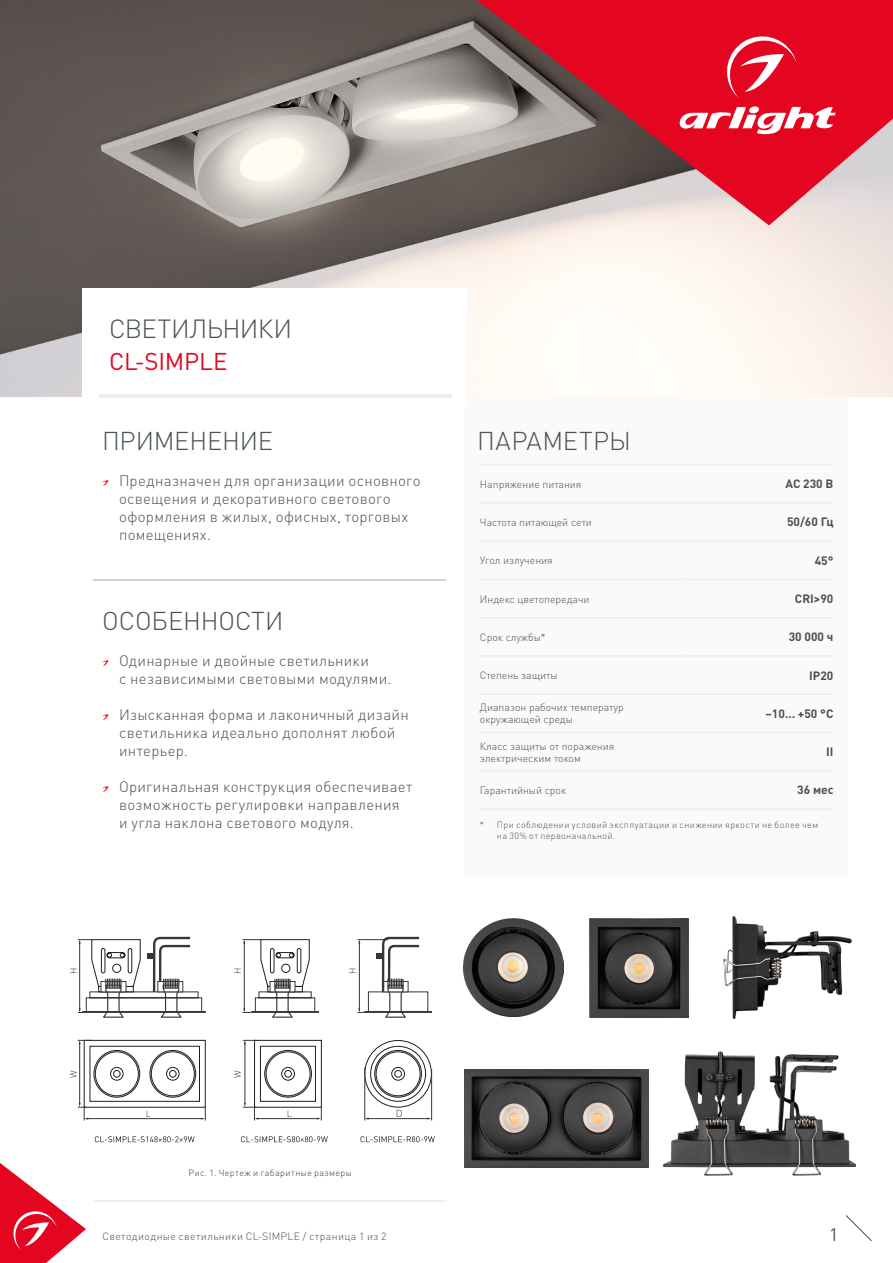
<style>
.page{position:relative;width:893px;height:1263px;background:#fff}
.page>*{position:absolute;margin:0;border:0;box-sizing:border-box;transform-origin:0 0}
.t1{font:300 25.95px "DIN Pro";letter-spacing:-.025em;color:#485156}
.t2{font:300 25.5px "DIN Pro";letter-spacing:-.005em;color:#485156}
.t3{font:300 25.5px "DIN Pro";letter-spacing:.015em;color:#485156}
.t4{font:24px "DIN Pro";letter-spacing:-.01em;color:#e40521}
.t5{font:18px "DIN Pro";color:#485156}
.t6{font:300 15px/18px "DIN Pro";letter-spacing:.02em;color:#485156}
.t7{font:700 12px "DIN Pro";color:#485156}
.t8{font:300 10.5px/12px "DIN Pro";color:#485156}
.t9{font:300 10.5px "DIN Pro";letter-spacing:.035em;color:#485156}
.t10{font:300 9px/10.5px "DIN Pro";letter-spacing:.04em;color:#485156}
.t11{font:300 9px "DIN Pro";letter-spacing:.04em;color:#3c3c3b}
</style>
<div class="page">
<svg style="left:845px;top:1215px;width:27px;height:26px"></svg>
<img style="left:0;top:0;width:893px;height:396px">
<div style="left:464px;top:397px;width:384px;height:479px;background:#fbfafa"></div>
<hr style="left:480px;top:464px;width:206px;height:1px;background:#ededed">
<hr style="left:686px;top:464px;width:147px;height:1px;background:#ededed">
<hr style="left:480px;top:502px;width:206px;height:2px;background:#ededed">
<hr style="left:686px;top:502px;width:147px;height:2px;background:#ededed">
<hr style="left:480px;top:540px;width:206px;height:2px;background:#ededed">
<hr style="left:686px;top:540px;width:147px;height:2px;background:#ededed">
<hr style="left:480px;top:579px;width:206px;height:1px;background:#ededed">
<hr style="left:686px;top:579px;width:147px;height:1px;background:#ededed">
<hr style="left:480px;top:617px;width:206px;height:1px;background:#ededed">
<hr style="left:686px;top:617px;width:147px;height:1px;background:#ededed">
<hr style="left:480px;top:655px;width:206px;height:2px;background:#ededed">
<hr style="left:686px;top:655px;width:147px;height:2px;background:#ededed">
<hr style="left:480px;top:808px;width:206px;height:2px;background:#ededed">
<hr style="left:686px;top:808px;width:147px;height:2px;background:#ededed">
<hr style="left:480px;top:693px;width:206px;height:2px;background:#ededed">
<hr style="left:686px;top:693px;width:147px;height:2px;background:#ededed">
<hr style="left:480px;top:732px;width:206px;height:1px;background:#ededed">
<hr style="left:686px;top:732px;width:147px;height:1px;background:#ededed">
<hr style="left:480px;top:770px;width:206px;height:1px;background:#ededed">
<hr style="left:686px;top:770px;width:147px;height:1px;background:#ededed">
<div style="left:82px;top:288px;width:384px;height:117px;background:#fff"></div>
<svg style="left:102px;top:480px;width:7px;height:6px"></svg>
<svg style="left:102px;top:660px;width:7px;height:6px"></svg>
<svg style="left:102px;top:714px;width:7px;height:6px"></svg>
<svg style="left:102px;top:786px;width:7px;height:6px"></svg>
<hr style="left:99px;top:394px;width:352px;height:3px;background:#ededed">
<hr style="left:94px;top:580px;width:352px;height:1px;background:#d0d0d0">
<hr style="left:94px;top:1200px;width:352px;height:1px;background:#e3e3e3">
<div style="left:82px;top:1011px;width:123px;height:2px;border:1px solid #3a3633"></div>
<div style="left:251px;top:1011px;width:68px;height:2px;border:1px solid #3a3633"></div>
<div style="left:368px;top:992px;width:60px;height:20px;border:1px solid #3a3633"></div>
<div style="left:365px;top:1011px;width:67px;height:2px;border:1px solid #3a3633"></div>
<svg style="left:376px;top:936px;width:45px;height:82px"></svg>
<svg style="left:78px;top:936px;width:124px;height:82px"></svg>
<svg style="left:242px;top:939px;width:73px;height:79px"></svg>
<hr style="left:357px;top:939px;width:31px;height:1px;background:#3a3633">
<hr style="left:359px;top:941px;width:1px;height:70px;background:#3a3633">
<svg style="left:357px;top:1008px;width:9px;height:5px"></svg>
<svg style="left:78px;top:1040px;width:354px;height:80px"></svg>
<svg style="left:95px;top:1136px;width:100px;height:6px"></svg>
<svg style="left:241px;top:1136px;width:87px;height:6px"></svg>
<svg style="left:360px;top:1136px;width:75px;height:6px"></svg>
<img style="left:464px;top:918px;width:99px;height:99px">
<img style="left:590px;top:918px;width:99px;height:99px">
<img style="left:464px;top:1069px;width:184px;height:99px">
<img style="left:723px;top:916px;width:129px;height:103px">
<img style="left:663px;top:1051px;width:192px;height:125px">
<svg style="left:477px;top:0;width:416px;height:225px;background:#c04653"></svg>
<svg style="left:677px;top:106px;width:159px;height:31px"></svg>
<svg style="left:722px;top:31px;width:74px;height:68px;background:#e82f46"></svg>
<svg style="left:0;top:1163px;width:86px;height:100px"></svg>
<h1 class="t1" style="left:109px;top:311px;width:185px">СВЕТИЛЬНИКИ</h1>
<h3 class="t4" style="left:109px;top:345px;width:120px">CL-SIMPLE</h3>
<h2 class="t2" style="left:102px;top:423px;width:172px">ПРИМЕНЕНИЕ</h2>
<p class="t6" style="left:119px;top:471px;width:303px">Предназначен для организации основного освещения и декоративного светового оформления в жилых, офисных, торговых помещениях.</p>
<h2 class="t2" style="left:102px;top:603px;width:183px">ОСОБЕННОСТИ</h2>
<p class="t6" style="left:119px;top:651px;width:274px">Одинарные и двойные светильники<br>с независимыми световыми модулями.</p>
<p class="t6" style="left:119px;top:705px;width:291px">Изысканная форма и лаконичный дизайн светильника идеально дополнят любой интерьер.</p>
<p class="t6" style="left:119px;top:777px;width:295px">Оригинальная конструкция обеспечивает возможность регулировки направления<br>и угла наклона светового модуля.</p>
<p class="t11" style="left:68px;top:973px;width:8px;rotate:-90deg">H</p>
<p class="t11" style="left:231px;top:973px;width:8px;rotate:-90deg">H</p>
<p class="t11" style="left:346px;top:973px;width:8px;rotate:-90deg">H</p>
<p class="t11" style="left:68px;top:1078px;width:9px;rotate:-90deg">W</p>
<p class="t11" style="left:231px;top:1078px;width:9px;rotate:-90deg">W</p>
<p class="t11" style="left:146px;top:1107px;width:7px">L</p>
<p class="t11" style="left:287px;top:1107px;width:7px">L</p>
<p class="t11" style="left:189px;top:1167px;width:165px">Рис. 1. Чертеж и габаритные размеры</p>
<h2 class="t3" style="left:477px;top:423px;width:155px">ПАРАМЕТРЫ</h2>
<p class="t8" style="left:480px;top:477px;width:103px">Напряжение питания</p>
<p class="t7" style="left:785px;top:476px;width:49px">AC 230 В</p>
<p class="t8" style="left:480px;top:516px;width:114px">Частота питающей сети</p>
<p class="t7" style="left:787px;top:514px;width:48px">50/60 Гц</p>
<p class="t8" style="left:480px;top:554px;width:74px">Угол излучения</p>
<p class="t7" style="left:815px;top:552px;width:20px">45°</p>
<p class="t8" style="left:480px;top:592px;width:111px">Индекс цветопередачи</p>
<p class="t7" style="left:795px;top:590px;width:40px">CRI&gt;90</p>
<p class="t8" style="left:480px;top:631px;width:67px">Срок службы*</p>
<p class="t7" style="left:789px;top:629px;width:46px">30 000 ч</p>
<p class="t8" style="left:480px;top:669px;width:79px">Степень защиты</p>
<p class="t7" style="left:809px;top:667px;width:26px">IP20</p>
<p class="t8" style="left:480px;top:701px;width:145px">Диапазон рабочих температур окружающей среды</p>
<p class="t7" style="left:765px;top:705px;width:69px">–10… +50 °С</p>
<p class="t8" style="left:480px;top:739px;width:136px">Класс защиты от поражения электрическим током</p>
<p class="t7" style="left:826px;top:743px;width:9px">II</p>
<p class="t8" style="left:480px;top:784px;width:88px">Гарантийный срок</p>
<p class="t7" style="left:797px;top:782px;width:38px">36 мес</p>
<p class="t10" style="left:497px;top:819px;width:323px;text-indent:-17px">* При соблюдении условий эксплуатации и снижении яркости не более чем на 30% от первоначальной.</p>
<p class="t9" style="left:102px;top:1229px;width:286px">Светодиодные светильники CL-SIMPLE / страница 1 из 2</p>
<p class="t5" style="left:829px;top:1222px;width:11px">1</p>
</div>
